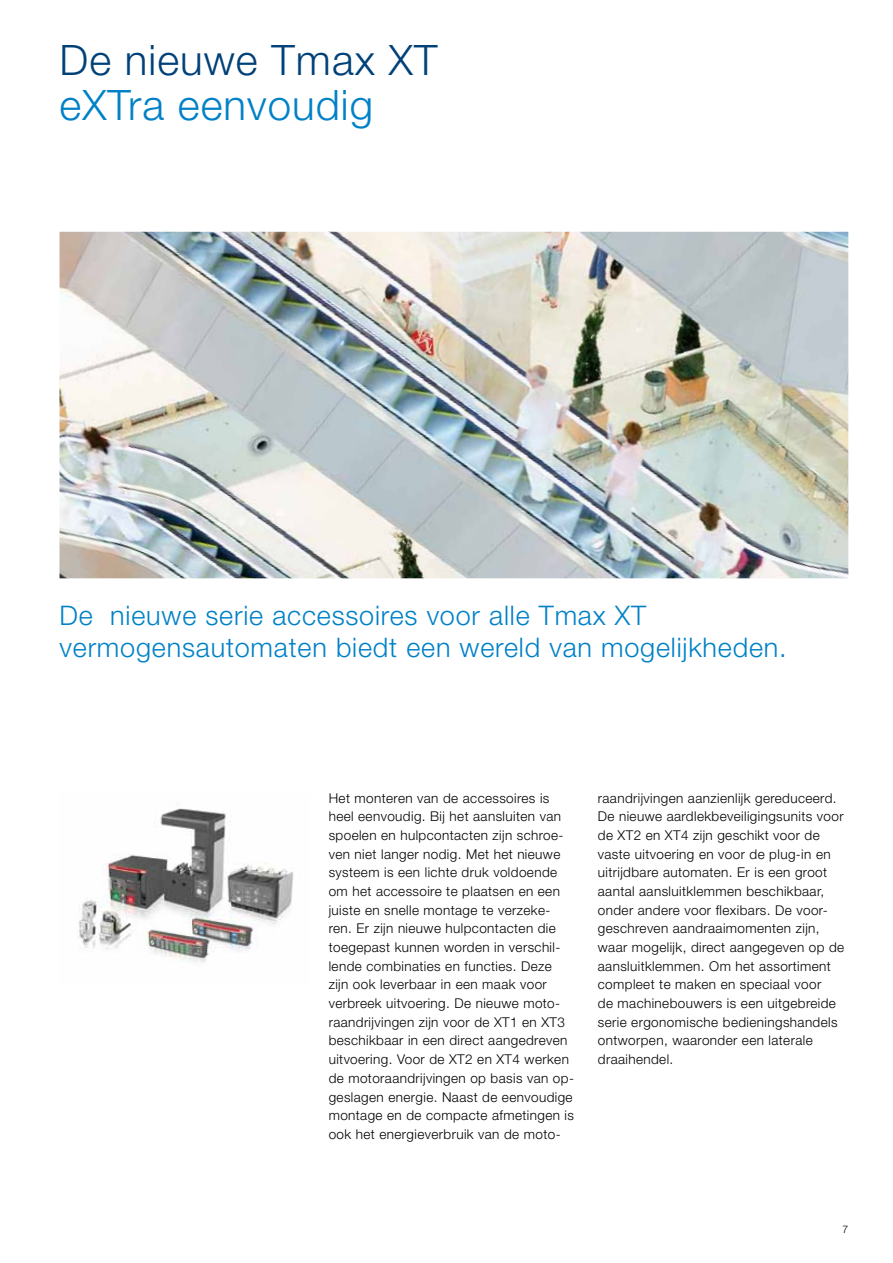
<style>
.page{position:relative;width:893px;height:1263px;background:#fff}
.page>*{position:absolute;margin:0;border:0;box-sizing:border-box;transform-origin:0 0}
.t1{font:300 42px "Helvetica Neue LT Std";letter-spacing:.025em;color:#004178}
.t2{font:300 42px "Helvetica Neue LT Std";letter-spacing:.025em;color:#0081c7}
.t3{font:300 27px/31.5px "Helvetica Neue LT Std";letter-spacing:.03em;color:#0081c7}
.t4{font:300 13.5px/18.6px "Helvetica Neue LT Std";letter-spacing:.03em;color:#000}
.t5{font:300 10.5px "Helvetica Neue LT Std";color:#000}
</style>
<div class="page">
<img style="left:60px;top:232px;width:788px;height:346px">
<img style="left:78px;top:804px;width:215px;height:158px">
<h1 class="t1" style="left:60px;top:34px;width:379px">De nieuwe Tmax XT</h1>
<h1 class="t2" style="left:60px;top:79px;width:315px">eXTra eenvoudig</h1>
<h2 class="t3" style="left:60px;top:599px;width:729px">De nieuwe serie accessoires voor alle Tmax XT vermogensautomaten biedt een wereld van mogelijkheden.</h2>
<p class="t4" style="left:329px;top:788px;width:247px">Het monteren van de accessoires is heel eenvoudig. Bij het aansluiten van spoelen en hulpcontacten zijn schroe&shy;ven niet langer nodig. Met het nieuwe systeem is een lichte druk voldoende om het accessoire te plaatsen en een juiste en snelle montage te verzeke&shy;ren. Er zijn nieuwe hulpcontacten die toegepast kunnen worden in verschil&shy;lende combinaties en functies. Deze zijn ook leverbaar in een maak voor verbreek uitvoering. De nieuwe moto&shy;raandrijvingen zijn voor de XT1 en XT3 beschikbaar in een direct aangedreven uitvoering. Voor de XT2 en XT4 werken de motoraandrijvingen op basis van op&shy;geslagen energie. Naast de eenvoudige montage en de compacte afmetingen is ook het energieverbruik van de moto-</p>
<p class="t4" style="left:598px;top:788px;width:248px">raandrijvingen aanzienlijk gereduceerd.<br>De nieuwe aardlekbeveiligingsunits voor de XT2 en XT4 zijn geschikt voor de vaste uitvoering en voor de plug-in en uitrijdbare automaten. Er is een groot aantal aansluitklemmen beschikbaar, onder andere voor flexibars. De voor&shy;geschreven aandraaimomenten zijn, waar mogelijk, direct aangegeven op de aansluitklemmen. Om het assortiment compleet te maken en speciaal voor<br>de machinebouwers is een uitgebreide serie ergonomische bedieningshandels ontworpen, waaronder een laterale draaihendel.</p>
<p class="t5" style="left:842px;top:1223px;width:7px">7</p>
</div>
